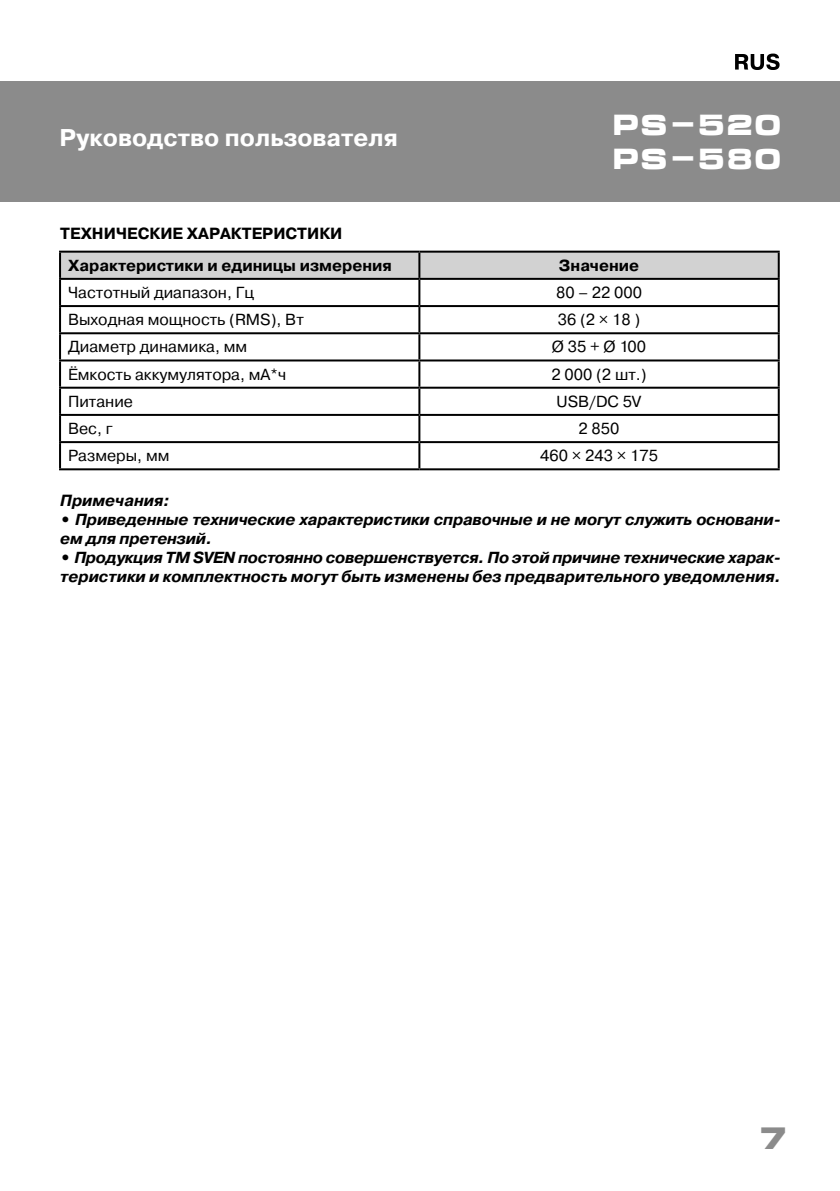
<style>
.page{position:relative;width:840px;height:1191px;background:#fff}
.page>*{position:absolute;margin:0;border:0;box-sizing:border-box;transform-origin:0 0}
.t1{font:700 30px "Micra";color:#8b8b8b}
.t2{font:700 28.2px/34px "Micra";color:#fff}
.t3{font:700 24.2px "Pragmatica";color:#fff}
.t4{font:700 16.2px "Pragmatica";color:#000}
.t5{font:italic 700 16.2px "Pragmatica";color:#000}
.t6{font:italic 700 16px/19px "Pragmatica";letter-spacing:-.01em;color:#000}
.t7{font:16px "Pragmatica";color:#000}
.t8{font:700 16px "Pragmatica";color:#000}
.s1{font-style:normal}
</style>
<div class="page">
<svg style="left:735px;top:54px;width:44px;height:16px"></svg>
<div style="left:0;top:81px;width:839px;height:121px;background:#8b8b8b"></div>
<div style="left:61px;top:253px;width:716px;height:25px;background:#d2d2d2"></div>
<hr style="left:59px;top:251px;width:360px;height:2px;background:#000">
<hr style="left:59px;top:253px;width:2px;height:25px;background:#000">
<hr style="left:419px;top:251px;width:360px;height:2px;background:#000">
<hr style="left:418px;top:253px;width:2px;height:25px;background:#000">
<hr style="left:777px;top:253px;width:2px;height:25px;background:#000">
<hr style="left:59px;top:278px;width:360px;height:2px;background:#000">
<hr style="left:59px;top:280px;width:2px;height:25px;background:#000">
<hr style="left:419px;top:278px;width:360px;height:2px;background:#000">
<hr style="left:418px;top:280px;width:2px;height:25px;background:#000">
<hr style="left:777px;top:280px;width:2px;height:25px;background:#000">
<hr style="left:59px;top:305px;width:360px;height:2px;background:#000">
<hr style="left:59px;top:307px;width:2px;height:25px;background:#000">
<hr style="left:419px;top:305px;width:360px;height:2px;background:#000">
<hr style="left:418px;top:307px;width:2px;height:25px;background:#000">
<hr style="left:777px;top:307px;width:2px;height:25px;background:#000">
<hr style="left:59px;top:332px;width:360px;height:2px;background:#000">
<hr style="left:59px;top:334px;width:2px;height:25px;background:#000">
<hr style="left:419px;top:332px;width:360px;height:2px;background:#000">
<hr style="left:418px;top:334px;width:2px;height:25px;background:#000">
<hr style="left:777px;top:334px;width:2px;height:25px;background:#000">
<hr style="left:59px;top:359px;width:360px;height:2px;background:#000">
<hr style="left:59px;top:361px;width:2px;height:26px;background:#000">
<hr style="left:419px;top:359px;width:360px;height:2px;background:#000">
<hr style="left:418px;top:361px;width:2px;height:26px;background:#000">
<hr style="left:777px;top:361px;width:2px;height:26px;background:#000">
<hr style="left:59px;top:387px;width:360px;height:2px;background:#000">
<hr style="left:59px;top:389px;width:2px;height:25px;background:#000">
<hr style="left:419px;top:387px;width:360px;height:2px;background:#000">
<hr style="left:418px;top:389px;width:2px;height:25px;background:#000">
<hr style="left:777px;top:389px;width:2px;height:25px;background:#000">
<hr style="left:59px;top:414px;width:360px;height:2px;background:#000">
<hr style="left:59px;top:416px;width:2px;height:25px;background:#000">
<hr style="left:419px;top:414px;width:360px;height:2px;background:#000">
<hr style="left:418px;top:416px;width:2px;height:25px;background:#000">
<hr style="left:777px;top:416px;width:2px;height:25px;background:#000">
<hr style="left:59px;top:441px;width:360px;height:2px;background:#000">
<hr style="left:59px;top:443px;width:2px;height:25px;background:#000">
<hr style="left:419px;top:441px;width:360px;height:2px;background:#000">
<hr style="left:418px;top:443px;width:2px;height:25px;background:#000">
<hr style="left:777px;top:443px;width:2px;height:25px;background:#000">
<hr style="left:59px;top:468px;width:360px;height:2px;background:#000">
<hr style="left:419px;top:468px;width:360px;height:2px;background:#000">
<h3 class="t3" style="left:60px;top:122px;width:339px">Руководство пользователя</h3>
<p class="t4" style="left:60px;top:223px;width:283px">ТЕХНИЧЕСКИЕ ХАРАКТЕРИСТИКИ</p>
<h2 class="t2" style="left:611px;top:108px;width:172px">PS-520<br>PS-580</h2>
<p class="t8" style="left:68px;top:255px;width:325px">Характеристики и единицы измерения</p>
<p class="t8" style="left:558px;top:255px;width:82px">Значение</p>
<p class="t7" style="left:68px;top:283px;width:187px">Частотный диапазон, Гц</p>
<p class="t7" style="left:556px;top:283px;width:87px">80 – 22 000</p>
<p class="t7" style="left:68px;top:310px;width:237px">Выходная мощность (RMS), Вт</p>
<p class="t7" style="left:557px;top:310px;width:84px">36 (2 × 18 )</p>
<p class="t7" style="left:68px;top:337px;width:180px">Диаметр динамикa, мм</p>
<p class="t7" style="left:551px;top:337px;width:96px">Ø 35 + Ø 100</p>
<p class="t7" style="left:68px;top:364px;width:219px">Ёмкость аккумулятора, мА*ч</p>
<p class="t7" style="left:551px;top:364px;width:97px">2 000 (2 шт.)</p>
<p class="t7" style="left:68px;top:391px;width:66px">Питание</p>
<p class="t7" style="left:556px;top:391px;width:86px">USB/DC 5V</p>
<p class="t7" style="left:68px;top:419px;width:46px">Вес, г</p>
<p class="t7" style="left:578px;top:419px;width:42px">2 850</p>
<p class="t7" style="left:68px;top:446px;width:103px">Размеры, мм</p>
<p class="t7" style="left:540px;top:446px;width:119px">460 × 243 × 175</p>
<p class="t5" style="left:60px;top:490px;width:111px">Примечания:</p>
<p class="t6" style="left:60px;top:510px;width:721px"><span class="s1">•</span> Приведенные технические характеристики справочные и не могут служить основани&shy;ем для претензий.</p>
<p class="t6" style="left:60px;top:548px;width:721px"><span class="s1">•</span> Продукция ТМ SVEN постоянно совершенствуется. По этой причине технические харак&shy;теристики и комплектность могут быть изменены без предварительного уведомления.</p>
<h1 class="t1" style="left:758px;top:1122px;width:32px">7</h1>
</div>
